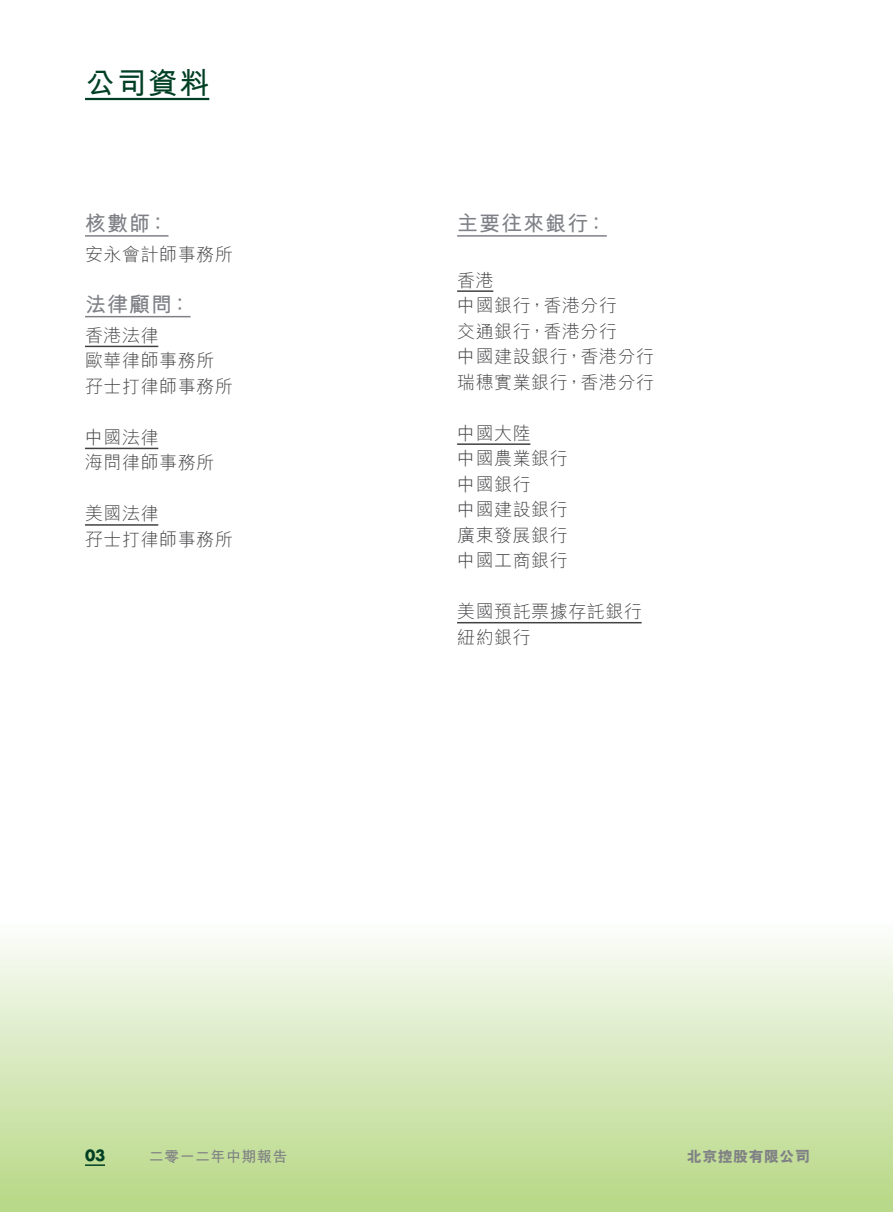
<style>
.page{position:relative;width:893px;height:1212px;background:#fff}
.page>*{position:absolute;margin:0;border:0;box-sizing:border-box;transform-origin:0 0}
.t1{font:700 30px "M Hei HK";color:#014024}
.Heading_1{font:700 21px "M Hei HK";letter-spacing:.05em;color:#7f8187}
.Body_Text{font:300 18px "M Hei HK";letter-spacing:.03em;color:#414144}
.Heading_2{font:300 18px "M Hei HK";letter-spacing:.03em;color:#414144}
.Body_Text-2{font:700 15px "M Hei HK";letter-spacing:.03em;color:#808285}
.Body_Text-3{font:800 15px "M Hei HK";letter-spacing:.03em;color:#808285}
.Page_No{font:700 15px "Futura Std";color:#014024}
</style>
<div class="page">
<svg style="left:0;top:941px;width:893px;height:271px;background:#d6e8ba"></svg>
<hr style="left:85px;top:1164px;width:20px;height:2px;background:#014024">
<hr style="left:85px;top:98px;width:124px;height:2px;background:#014024">
<hr style="left:85px;top:235px;width:84px;height:2px;background:#7f8187">
<hr style="left:85px;top:316px;width:106px;height:1px;background:#7f8187">
<hr style="left:85px;top:346px;width:73px;height:1px;background:#414144">
<hr style="left:85px;top:448px;width:73px;height:1px;background:#414144">
<hr style="left:85px;top:524px;width:73px;height:2px;background:#414144">
<hr style="left:457px;top:235px;width:150px;height:2px;background:#7f8187">
<hr style="left:457px;top:290px;width:36px;height:2px;background:#414144">
<hr style="left:457px;top:443px;width:73px;height:2px;background:#414144">
<hr style="left:457px;top:622px;width:185px;height:1px;background:#414144">
<p class="t1" style="left:85px;top:62px;width:126px">公司資料</p>
<p class="Heading_1" style="left:85px;top:208px;width:85px">核數師：</p>
<p class="Body_Text" style="left:85px;top:245px;width:149px">安永會計師事務所</p>
<p class="Heading_1" style="left:85px;top:289px;width:107px">法律顧問：</p>
<p class="Heading_2" style="left:85px;top:326px;width:75px">香港法律</p>
<p class="Body_Text" style="left:85px;top:352px;width:131px">歐華律師事務所</p>
<p class="Body_Text" style="left:85px;top:377px;width:149px">孖士打律師事務所</p>
<p class="Heading_2" style="left:85px;top:428px;width:75px">中國法律</p>
<p class="Body_Text" style="left:85px;top:454px;width:131px">海問律師事務所</p>
<p class="Heading_2" style="left:85px;top:505px;width:75px">美國法律</p>
<p class="Body_Text" style="left:85px;top:530px;width:149px">孖士打律師事務所</p>
<p class="Heading_1" style="left:457px;top:208px;width:151px">主要往來銀行：</p>
<p class="Heading_2" style="left:457px;top:271px;width:38px">香港</p>
<p class="Body_Text" style="left:457px;top:296px;width:162px">中國銀行，香港分行</p>
<p class="Body_Text" style="left:457px;top:322px;width:162px">交通銀行，香港分行</p>
<p class="Body_Text" style="left:457px;top:347px;width:199px">中國建設銀行，香港分行</p>
<p class="Body_Text" style="left:457px;top:373px;width:199px">瑞穗實業銀行，香港分行</p>
<p class="Heading_2" style="left:457px;top:424px;width:75px">中國大陸</p>
<p class="Body_Text" style="left:457px;top:449px;width:112px">中國農業銀行</p>
<p class="Body_Text" style="left:457px;top:475px;width:75px">中國銀行</p>
<p class="Body_Text" style="left:457px;top:500px;width:112px">中國建設銀行</p>
<p class="Body_Text" style="left:457px;top:526px;width:112px">廣東發展銀行</p>
<p class="Body_Text" style="left:457px;top:551px;width:112px">中國工商銀行</p>
<p class="Heading_2" style="left:457px;top:602px;width:186px">美國預託票據存託銀行</p>
<p class="Body_Text" style="left:457px;top:628px;width:75px">紐約銀行</p>
<p class="Page_No" style="left:85px;top:1145px;width:22px">03</p>
<p class="Body_Text-2" style="left:149px;top:1145px;width:140px">二零一二年中期報告</p>
<p class="Body_Text-3" style="left:687px;top:1149px;width:125px">北京控股有限公司</p>
</div>
